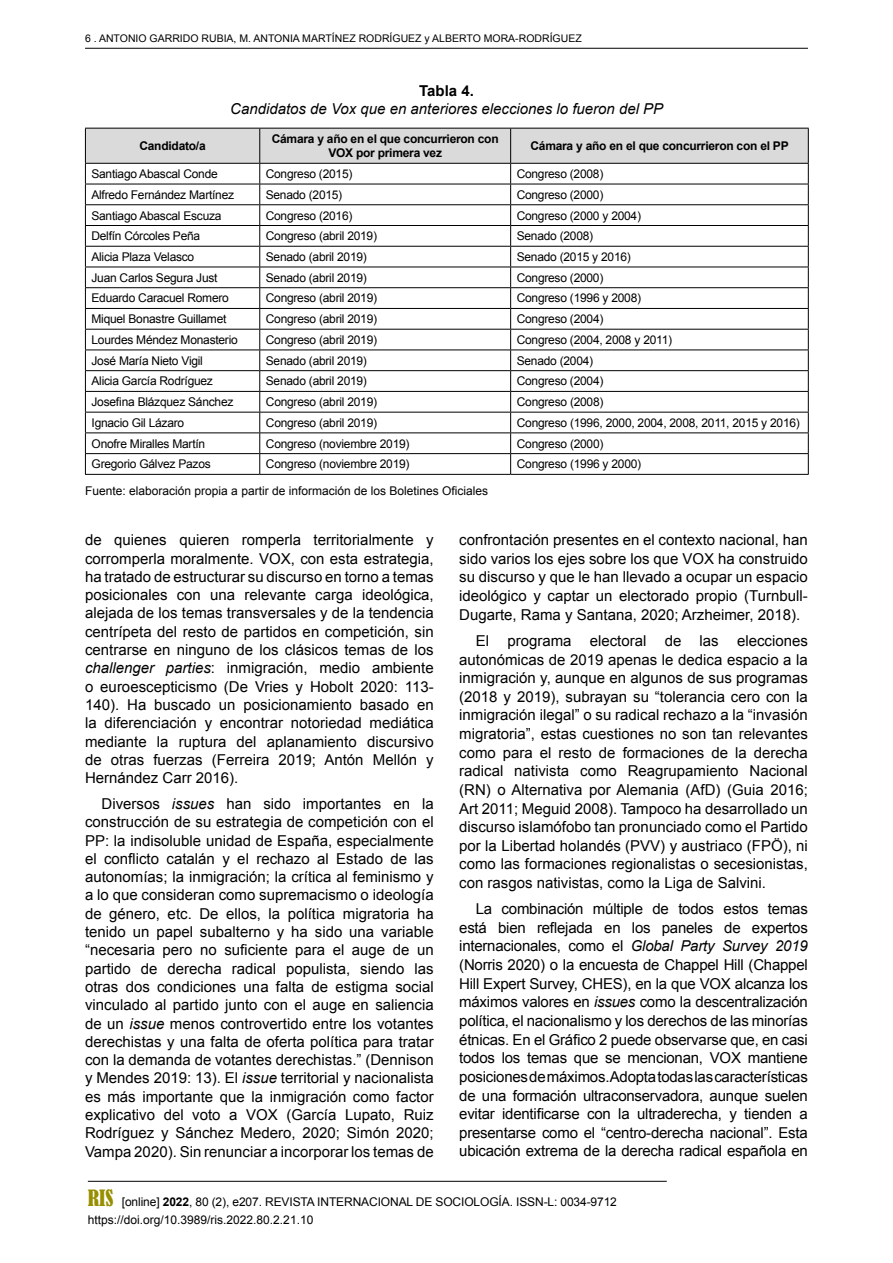
<style>
.page{position:relative;width:893px;height:1263px;background:#fff}
.page>*{position:absolute;margin:0;border:0;box-sizing:border-box;transform-origin:0 0}
.t1{font:15px/18.3px "Arial";color:#000;text-align:justify}
.t2{font:italic 15px "Arial";color:#000}
.t3{font:700 15px "Arial";color:#000}
.t4{font:12px/17.9px "Arial";letter-spacing:-.02em;color:#000}
.t5{font:700 12px/14.4px "Arial";letter-spacing:-.02em;color:#000;text-align:center}
.t6{font:12px "Arial";color:#000}
.t7{font:10.5px "Arial";color:#000}
.s1{font-style:italic}
.s2{font-family:"Bernard";font-stretch:condensed;font-size:21px;color:#978f00}
.s3{font-weight:700}
</style>
<div class="page">
<hr style="left:85px;top:48px;width:723px;height:1px;background:#000">
<hr style="left:88px;top:1181px;width:579px;height:1px;background:#000">
<hr style="left:85px;top:474px;width:175px;height:1px;background:#000">
<hr style="left:260px;top:474px;width:251px;height:1px;background:#000">
<svg style="left:85px;top:129px;width:724px;height:345px"></svg>
<hr style="left:511px;top:474px;width:298px;height:1px;background:#000">
<hr style="left:85px;top:128px;width:175px;height:1px;background:#000">
<hr style="left:85px;top:129px;width:1px;height:34px;background:#000">
<hr style="left:85px;top:163px;width:175px;height:1px;background:#000">
<hr style="left:260px;top:128px;width:251px;height:1px;background:#000">
<hr style="left:259px;top:129px;width:1px;height:34px;background:#000">
<hr style="left:260px;top:163px;width:251px;height:1px;background:#000">
<hr style="left:511px;top:128px;width:298px;height:1px;background:#000">
<hr style="left:510px;top:129px;width:1px;height:34px;background:#000">
<hr style="left:808px;top:129px;width:1px;height:34px;background:#000">
<hr style="left:511px;top:163px;width:298px;height:1px;background:#000">
<p class="t7" style="left:85px;top:31px;width:498px">6 . ANTONIO GARRIDO RUBIA, M. ANTONIA MARTÍNEZ RODRÍGUEZ y ALBERTO MORA-RODRÍGUEZ</p>
<p class="t3" style="left:419px;top:80px;width:56px">Tabla 4.</p>
<p class="t2" style="left:230px;top:99px;width:435px">Candidatos de Vox que en anteriores elecciones lo fueron del PP</p>
<p class="t5" style="left:139px;top:139px;width:68px">Candidato/a</p>
<p class="t5" style="left:272px;top:132px;width:228px">Cámara y año en el que concurrieron con<br>VOX por primera vez</p>
<p class="t5" style="left:530px;top:139px;width:260px">Cámara y año en el que concurrieron con el PP</p>
<p class="t4" style="left:91px;top:165px;width:128px">Santiago Abascal Conde</p>
<p class="t4" style="left:266px;top:165px;width:88px">Congreso (2015)</p>
<p class="t4" style="left:517px;top:165px;width:88px">Congreso (2008)</p>
<p class="t4" style="left:91px;top:186px;width:144px">Alfredo Fernández Martínez</p>
<p class="t4" style="left:266px;top:186px;width:78px">Senado (2015)</p>
<p class="t4" style="left:517px;top:186px;width:88px">Congreso (2000)</p>
<p class="t4" style="left:91px;top:206px;width:132px">Santiago Abascal Escuza</p>
<p class="t4" style="left:266px;top:206px;width:88px">Congreso (2016)</p>
<p class="t4" style="left:517px;top:206px;width:126px">Congreso (2000 y 2004)</p>
<p class="t4" style="left:91px;top:227px;width:110px">Delfín Córcoles Peña</p>
<p class="t4" style="left:266px;top:227px;width:113px">Congreso (abril 2019)</p>
<p class="t4" style="left:517px;top:227px;width:78px">Senado (2008)</p>
<p class="t4" style="left:91px;top:248px;width:104px">Alicia Plaza Velasco</p>
<p class="t4" style="left:266px;top:248px;width:103px">Senado (abril 2019)</p>
<p class="t4" style="left:517px;top:248px;width:116px">Senado (2015 y 2016)</p>
<p class="t4" style="left:91px;top:269px;width:128px">Juan Carlos Segura Just</p>
<p class="t4" style="left:266px;top:269px;width:103px">Senado (abril 2019)</p>
<p class="t4" style="left:517px;top:269px;width:88px">Congreso (2000)</p>
<p class="t4" style="left:91px;top:289px;width:139px">Eduardo Caracuel Romero</p>
<p class="t4" style="left:266px;top:289px;width:113px">Congreso (abril 2019)</p>
<p class="t4" style="left:517px;top:289px;width:126px">Congreso (1996 y 2008)</p>
<p class="t4" style="left:92px;top:310px;width:136px">Miquel Bonastre Guillamet</p>
<p class="t4" style="left:266px;top:310px;width:113px">Congreso (abril 2019)</p>
<p class="t4" style="left:517px;top:310px;width:88px">Congreso (2004)</p>
<p class="t4" style="left:92px;top:331px;width:148px">Lourdes Méndez Monasterio</p>
<p class="t4" style="left:266px;top:331px;width:113px">Congreso (abril 2019)</p>
<p class="t4" style="left:517px;top:331px;width:157px">Congreso (2004, 2008 y 2011)</p>
<p class="t4" style="left:92px;top:352px;width:113px">José María Nieto Vigil</p>
<p class="t4" style="left:266px;top:352px;width:103px">Senado (abril 2019)</p>
<p class="t4" style="left:517px;top:352px;width:78px">Senado (2004)</p>
<p class="t4" style="left:92px;top:372px;width:123px">Alicia García Rodríguez</p>
<p class="t4" style="left:266px;top:372px;width:103px">Senado (abril 2019)</p>
<p class="t4" style="left:517px;top:372px;width:88px">Congreso (2004)</p>
<p class="t4" style="left:92px;top:393px;width:143px">Josefina Blázquez Sánchez</p>
<p class="t4" style="left:266px;top:393px;width:113px">Congreso (abril 2019)</p>
<p class="t4" style="left:517px;top:393px;width:88px">Congreso (2008)</p>
<p class="t4" style="left:92px;top:414px;width:94px">Ignacio Gil Lázaro</p>
<p class="t4" style="left:266px;top:414px;width:113px">Congreso (abril 2019)</p>
<p class="t4" style="left:517px;top:414px;width:285px">Congreso (1996, 2000, 2004, 2008, 2011, 2015 y 2016)</p>
<p class="t4" style="left:92px;top:435px;width:115px">Onofre Miralles Martín</p>
<p class="t4" style="left:266px;top:435px;width:145px">Congreso (noviembre 2019)</p>
<p class="t4" style="left:517px;top:435px;width:88px">Congreso (2000)</p>
<p class="t4" style="left:92px;top:455px;width:121px">Gregorio Gálvez Pazos</p>
<p class="t4" style="left:266px;top:455px;width:145px">Congreso (noviembre 2019)</p>
<p class="t4" style="left:517px;top:455px;width:126px">Congreso (1996 y 2000)</p>
<p class="t6" style="left:85px;top:482px;width:404px">Fuente: elaboración propia a partir de información de los Boletines Oficiales</p>
<p class="t1" style="left:85px;top:531px;width:350px">de quienes quieren romperla territorialmente y corromperla moralmente. VOX, con esta estrategia, ha tratado de estructurar su discurso en torno a temas posicionales con una relevante carga ideológica, alejada de los temas transversales y de la tendencia centrípeta del resto de partidos en competición, sin centrarse en ninguno de los clásicos temas de los <span class="s1">challenger parties</span>: inmigración, medio ambiente o euroescepticismo (De Vries y Hobolt 2020: 113- 140). Ha buscado un posicionamiento basado en la diferenciación y encontrar notoriedad mediática mediante la ruptura del aplanamiento discursivo de otras fuerzas (Ferreira 2019; Antón Mellón y Hernández Carr 2016).</p>
<p class="t1" style="left:85px;top:795px;width:350px;text-indent:16px">Diversos <span class="s1">issues</span> han sido importantes en la construcción de su estrategia de competición con el PP: la indisoluble unidad de España, especialmente el conflicto catalán y el rechazo al Estado de las autonomías; la inmigración; la crítica al feminismo y a lo que consideran como supremacismo o ideología de género, etc. De ellos, la política migratoria ha tenido un papel subalterno y ha sido una variable “necesaria pero no suficiente para el auge de un partido de derecha radical populista, siendo las otras dos condiciones una falta de estigma social vinculado al partido junto con el auge en saliencia de un <span class="s1">issue</span> menos controvertido entre los votantes derechistas y una falta de oferta política para tratar con la demanda de votantes derechistas.” (Dennison y Mendes 2019: 13). El <span class="s1">issue</span> territorial y nacionalista es más importante que la inmigración como factor explicativo del voto a VOX (García Lupato, Ruiz Rodríguez y Sánchez Medero, 2020; Simón 2020; Vampa 2020). Sin renunciar a incorporar los temas de</p>
<p class="t1" style="left:459px;top:531px;width:350px">confrontación presentes en el contexto nacional, han sido varios los ejes sobre los que VOX ha construido su discurso y que le han llevado a ocupar un espacio ideológico y captar un electorado propio (Turnbull-Dugarte, Rama y Santana, 2020; Arzheimer, 2018).</p>
<p class="t1" style="left:459px;top:631px;width:350px;text-indent:17px">El programa electoral de las elecciones autonómicas de 2019 apenas le dedica espacio a la inmigración y, aunque en algunos de sus programas (2018 y 2019), subrayan su “tolerancia cero con la inmigración ilegal” o su radical rechazo a la “invasión migratoria”, estas cuestiones no son tan relevantes como para el resto de formaciones de la derecha radical nativista como Reagrupamiento Nacional (RN) o Alternativa por Alemania (AfD) (Guia 2016; Art 2011; Meguid 2008). Tampoco ha desarrollado un discurso islamófobo tan pronunciado como el Partido por la Libertad holandés (PVV) y austriaco (FPÖ), ni como las formaciones regionalistas o secesionistas, con rasgos nativistas, como la Liga de Salvini.</p>
<p class="t1" style="left:459px;top:900px;width:350px;text-indent:16px">La combinación múltiple de todos estos temas está bien reflejada en los paneles de expertos internacionales, como el <span class="s1">Global Party Survey 2019 </span>(Norris 2020) o la encuesta de Chappel Hill (Chappel Hill Expert Survey, CHES), en la que VOX alcanza los máximos valores en <span class="s1">issues</span> como la descentralización política, el nacionalismo y los derechos de las minorías étnicas. En el Gráfico 2 puede observarse que, en casi todos los temas que se mencionan, VOX mantiene posiciones de máximos. Adopta todas las características de una formación ultraconservadora, aunque suelen evitar identificarse con la ultraderecha, y tienden a presentarse como el “centro-derecha nacional”. Esta ubicación extrema de la derecha radical española en</p>
<p class="t4" style="left:88px;top:1193px;width:531px"><span class="s2">RIS</span> [online] <span class="s3">2022</span>, 80 (2), e207. REVISTA INTERNACIONAL DE SOCIOLOGÍA. ISSN-L: 0034-9712 https://doi.org/10.3989/ris.2022.80.2.21.10</p>
</div>
